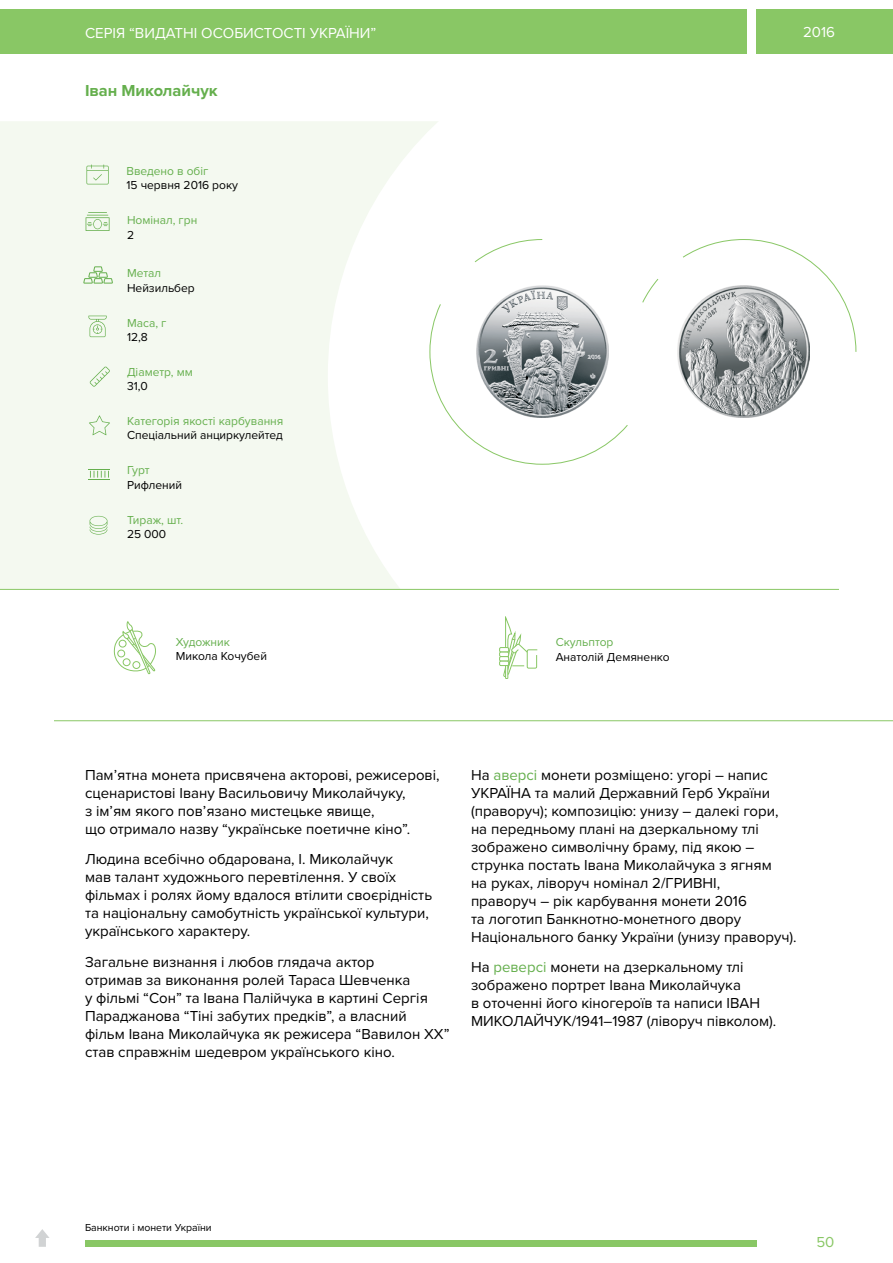
<style>
.page{position:relative;width:893px;height:1263px;background:#fff}
.page>*{position:absolute;margin:0;border:0;box-sizing:border-box;transform-origin:0 0}
.t1{font:700 16.5px "Proxima Nova";color:#65af4d}
.t2{font:15px/18px "Proxima Nova";color:#000}
.t3{font:15px "Proxima Nova";color:#fff}
.t4{font:15px "Proxima Nova";color:#89c765}
.t5{font:12px "Proxima Nova";color:#000}
.t6{font:12px "Proxima Nova";color:#65af4d}
.t7{font:10.5px "Proxima Nova";color:#000}
.s1{color:#65af4d}
</style>
<div class="page">
<div style="left:0;top:121px;width:328px;height:468px;background:#f4f9f0"></div>
<svg style="left:328px;top:121px;width:565px;height:601px"></svg>
<div style="left:0;top:10px;width:747px;height:44px;background:#89c765"></div>
<div style="left:756px;top:10px;width:137px;height:44px;background:#89c765"></div>
<div style="left:85px;top:1240px;width:671px;height:7px;background:#89c765"></div>
<svg style="left:113px;top:621px;width:43px;height:53px"></svg>
<div style="left:499px;top:647px;width:10px;height:5px;border:1px solid #89c765"></div>
<div style="left:499px;top:652px;width:10px;height:5px;border:1px solid #89c765"></div>
<div style="left:499px;top:656px;width:10px;height:5px;border:1px solid #89c765"></div>
<svg style="left:500px;top:617px;width:38px;height:62px"></svg>
<div style="left:499px;top:661px;width:10px;height:5px;border:1px solid #89c765"></div>
<hr style="left:54px;top:720px;width:839px;height:1px;background:#89c765">
<hr style="left:0;top:589px;width:839px;height:1px;background:#89c765">
<svg style="left:35px;top:1229px;width:14px;height:18px"></svg>
<svg style="left:474px;top:239px;width:69px;height:24px"></svg>
<svg style="left:682px;top:239px;width:175px;height:114px"></svg>
<svg style="left:429px;top:303px;width:199px;height:162px"></svg>
<svg style="left:642px;top:278px;width:17px;height:25px"></svg>
<svg style="left:83px;top:266px;width:30px;height:18px"></svg>
<svg style="left:88px;top:316px;width:19px;height:21px"></svg>
<svg style="left:90px;top:366px;width:20px;height:21px"></svg>
<svg style="left:89px;top:415px;width:21px;height:20px"></svg>
<svg style="left:89px;top:469px;width:21px;height:11px"></svg>
<svg style="left:90px;top:516px;width:17px;height:19px"></svg>
<svg style="left:86px;top:212px;width:24px;height:19px"></svg>
<svg style="left:86px;top:164px;width:23px;height:20px"></svg>
<img style="left:678px;top:286px;width:131px;height:132px">
<img style="left:476px;top:286px;width:132px;height:132px">
<p class="t3" style="left:85px;top:24px;width:293px">СЕРІЯ “ВИДАТНІ ОСОБИСТОСТІ УКРАЇНИ”</p>
<p class="t1" style="left:85px;top:81px;width:134px">Іван Миколайчук</p>
<p class="t6" style="left:126px;top:164px;width:83px">Введено в обіг</p>
<p class="t5" style="left:126px;top:178px;width:113px">15 червня 2016 року</p>
<p class="t6" style="left:127px;top:213px;width:72px">Номінал, грн</p>
<p class="t5" style="left:127px;top:227px;width:9px">2</p>
<p class="t6" style="left:127px;top:266px;width:36px">Meтал</p>
<p class="t5" style="left:127px;top:281px;width:69px">Нейзильбер</p>
<p class="t6" style="left:127px;top:316px;width:41px">Маса, г</p>
<p class="t5" style="left:127px;top:330px;width:22px">12,8</p>
<p class="t6" style="left:127px;top:365px;width:67px">Діаметр, мм</p>
<p class="t5" style="left:127px;top:379px;width:22px">31,0</p>
<p class="t6" style="left:127px;top:414px;width:158px">Категорія якості карбування</p>
<p class="t5" style="left:127px;top:428px;width:157px">Спеціальний анциркулейтед</p>
<p class="t6" style="left:127px;top:463px;width:24px">Гурт</p>
<p class="t5" style="left:127px;top:478px;width:56px">Рифлений</p>
<p class="t6" style="left:127px;top:513px;width:58px">Тираж, шт.</p>
<p class="t5" style="left:127px;top:527px;width:41px">25 000</p>
<p class="t6" style="left:176px;top:634px;width:56px">Художник</p>
<p class="t5" style="left:176px;top:649px;width:93px">Микола Кочубей</p>
<p class="t3" style="left:803px;top:23px;width:33px">2016</p>
<p class="t6" style="left:556px;top:635px;width:59px">Скульптор</p>
<p class="t5" style="left:556px;top:650px;width:115px">Анатолій Демяненко</p>
<p class="t2" style="left:85px;top:766px;width:356px">Пам’ятна монета присвячена акторові, режисерові, сценаристові Івану Васильовичу Миколайчуку,<br>з ім’ям якого пов’язано мистецьке явище,<br>що отримало назву “українське поетичне кіно”.</p>
<p class="t2" style="left:85px;top:851px;width:349px">Людина всебічно обдарована, І. Миколайчук<br>мав талант художнього перевтілення. У своїх фільмах і ролях йому вдалося втілити своєрідність та національну самобутність української культури, українського характеру.</p>
<p class="t2" style="left:85px;top:953px;width:366px">Загальне визнання і любов глядача актор<br>отримав за виконання ролей Тараса Шевченка<br>у фільмі “Сон” та Івана Палійчука в картині Сергія Параджанова “Тіні забутих предків”, а власний фільм Івана Миколайчука як режисера “Вавилон ХХ” став справжнім шедевром українського кіно.</p>
<p class="t2" style="left:471px;top:766px;width:327px">На <span class="s1">аверсі</span> монети розміщено: угорі – напис УКРАЇНА та малий Державний Герб України (праворуч); композицію: унизу – далекі гори, на передньому плані на дзеркальному тлі зображено символічну браму, під якою – струнка постать Івана Миколайчука з ягням<br>на руках, ліворуч номінал 2/ГРИВНІ,<br>праворуч – рік карбування монети 2016<br>та логотип Банкнотно-монетного двору Національного банку України (унизу праворуч).</p>
<p class="t2" style="left:471px;top:959px;width:307px">На <span class="s1">реверсі</span> монети на дзеркальному тлі зображено портрет Івана Миколайчука<br>в оточенні його кіногероїв та написи ІВАН МИКОЛАЙЧУК/1941–1987 (ліворуч півколом).</p>
<p class="t7" style="left:85px;top:1221px;width:128px">Банкноти і монети України</p>
<p class="t4" style="left:816px;top:1233px;width:19px">50</p>
</div>
